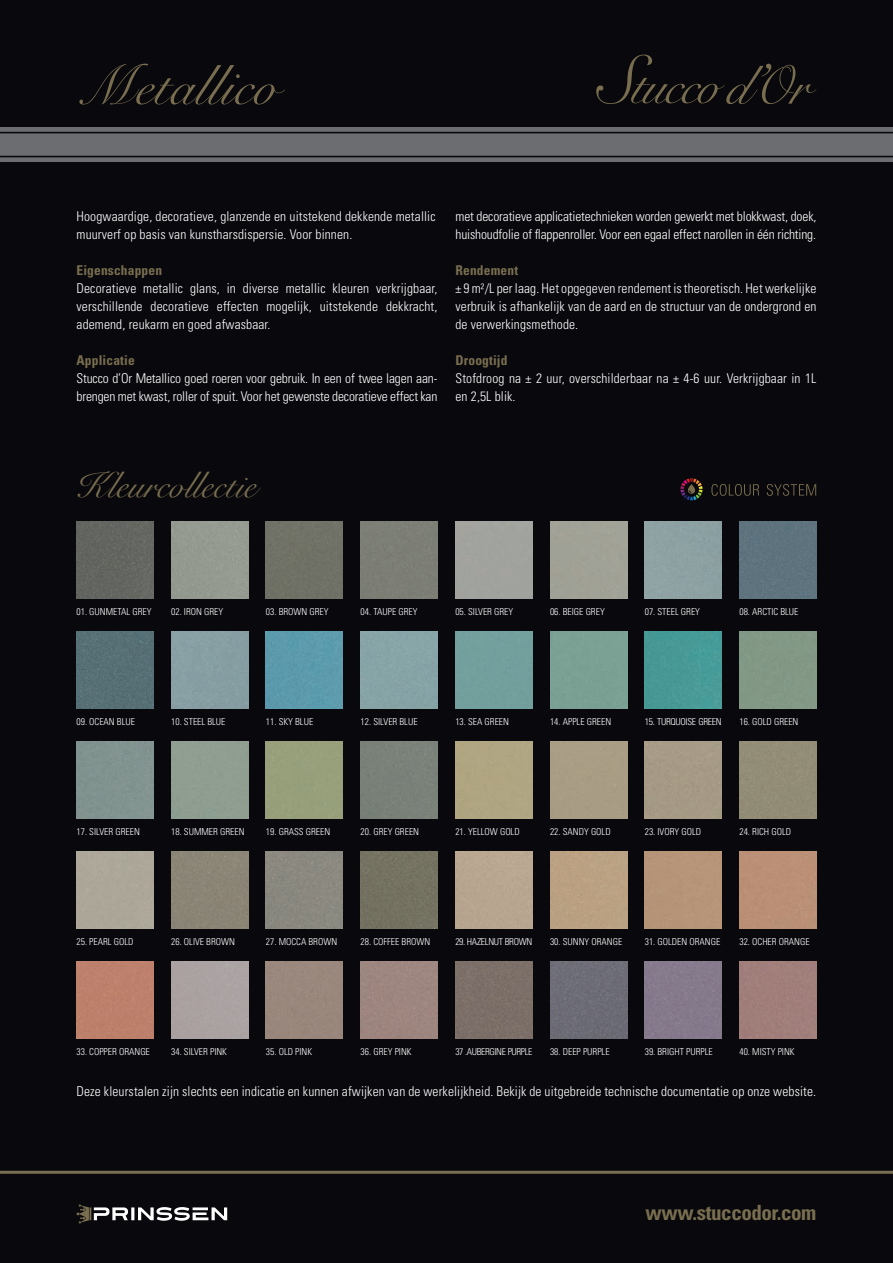
<style>
.page{position:relative;width:893px;height:1263px;background:#08080d}
.page>*{position:absolute;margin:0;border:0;box-sizing:border-box;transform-origin:0 0}
.t1{font:55.95px "Snell Roundhand";letter-spacing:.01em;color:#796e4f}
.t2{font:36px "Snell Roundhand";letter-spacing:.005em;color:#796e4f}
.t3{font:700 condensed 21px "Univers";letter-spacing:-.02em;color:#796e4f}
.t4{font:300 condensed 13.5px/18px "Univers";letter-spacing:.01em;color:#fff}
.t5{font:300 condensed 13.5px/18px "Univers";letter-spacing:-.01em;color:#fff}
.t6{font:700 condensed 13.5px "Univers";letter-spacing:.01em;color:#796e4f}
.t7{font:300 condensed 9.6px "Univers";color:#fff}
.t8{font:300 condensed 9.6px "Univers";letter-spacing:-.03em;color:#fff}
.t9{font:300 condensed 9.6px "Univers";letter-spacing:-.04em;color:#fff}
</style>
<div class="page">
<div style="left:0;top:128px;width:893px;height:34px;background:#6c6d70"></div>
<hr style="left:0;top:132px;width:893px;height:1px;background:#08080d">
<hr style="left:0;top:156px;width:893px;height:1px;background:#08080d">
<hr style="left:0;top:1171px;width:893px;height:3px;background:#796e4f">
<svg style="left:77px;top:1204px;width:150px;height:19px"></svg>
<svg style="left:596px;top:55px;width:220px;height:49px"></svg>
<div style="left:77px;top:522px;width:77px;height:77px;background:#636660"></div>
<div style="left:171px;top:522px;width:77px;height:77px;background:#949a90"></div>
<div style="left:266px;top:522px;width:77px;height:77px;background:#707166"></div>
<div style="left:361px;top:522px;width:77px;height:77px;background:#7c7e76"></div>
<div style="left:455px;top:522px;width:77px;height:77px;background:#a1a39f"></div>
<div style="left:550px;top:522px;width:77px;height:77px;background:#a1a196"></div>
<div style="left:645px;top:522px;width:77px;height:77px;background:#8ea1a3"></div>
<div style="left:739px;top:522px;width:77px;height:77px;background:#5e737e"></div>
<div style="left:77px;top:632px;width:77px;height:77px;background:#566f75"></div>
<div style="left:171px;top:632px;width:77px;height:77px;background:#869ea3"></div>
<div style="left:266px;top:632px;width:77px;height:77px;background:#5c9aac"></div>
<div style="left:361px;top:632px;width:77px;height:77px;background:#86a3a6"></div>
<div style="left:455px;top:632px;width:77px;height:77px;background:#739f9d"></div>
<div style="left:550px;top:632px;width:77px;height:77px;background:#7aa193"></div>
<div style="left:645px;top:632px;width:77px;height:77px;background:#479a97"></div>
<div style="left:739px;top:632px;width:77px;height:77px;background:#829885"></div>
<div style="left:77px;top:742px;width:77px;height:77px;background:#81938f"></div>
<div style="left:171px;top:742px;width:77px;height:77px;background:#8f9e91"></div>
<div style="left:266px;top:742px;width:77px;height:77px;background:#979f7b"></div>
<div style="left:361px;top:742px;width:77px;height:77px;background:#798179"></div>
<div style="left:455px;top:742px;width:77px;height:77px;background:#b0a582"></div>
<div style="left:550px;top:742px;width:77px;height:77px;background:#a99d85"></div>
<div style="left:645px;top:742px;width:77px;height:77px;background:#a69a86"></div>
<div style="left:739px;top:742px;width:77px;height:77px;background:#928d77"></div>
<div style="left:77px;top:852px;width:77px;height:77px;background:#ada799"></div>
<div style="left:171px;top:852px;width:77px;height:77px;background:#8a8576"></div>
<div style="left:266px;top:852px;width:77px;height:77px;background:#8a8880"></div>
<div style="left:361px;top:852px;width:77px;height:77px;background:#747161"></div>
<div style="left:455px;top:852px;width:77px;height:77px;background:#b7a690"></div>
<div style="left:550px;top:852px;width:77px;height:77px;background:#bba182"></div>
<div style="left:645px;top:852px;width:77px;height:77px;background:#b69578"></div>
<div style="left:739px;top:852px;width:77px;height:77px;background:#ba8f76"></div>
<div style="left:77px;top:962px;width:77px;height:77px;background:#bd806c"></div>
<div style="left:171px;top:962px;width:77px;height:77px;background:#aaa2a1"></div>
<div style="left:266px;top:962px;width:77px;height:77px;background:#99877d"></div>
<div style="left:361px;top:962px;width:77px;height:77px;background:#9e867f"></div>
<div style="left:455px;top:962px;width:77px;height:77px;background:#7c6f68"></div>
<div style="left:550px;top:962px;width:77px;height:77px;background:#6d6c76"></div>
<div style="left:645px;top:962px;width:77px;height:77px;background:#85798c"></div>
<div style="left:739px;top:962px;width:77px;height:77px;background:#a07e7b"></div>
<svg style="left:680px;top:478px;width:22px;height:22px"></svg>
<svg style="left:711px;top:484px;width:105px;height:12px"></svg>
<h1 class="t1" style="left:77px;top:41px;width:203px">Metallico</h1>
<p class="t4" style="left:77px;top:207px;width:361px">Hoogwaardige, decoratieve, glanzende en uitstekend dekkende metallic muurverf op basis van kunstharsdispersie. Voor binnen.</p>
<p class="t6" style="left:77px;top:262px;width:87px">Eigenschappen</p>
<p class="t4" style="left:77px;top:279px;width:362px;text-align:justify">Decoratieve metallic glans, in diverse metallic kleuren verkrijgbaar, verschillende decoratieve effecten mogelijk, uitstekende dekkracht, ademend, reukarm en goed afwasbaar.</p>
<p class="t6" style="left:77px;top:352px;width:60px">Applicatie</p>
<p class="t5" style="left:77px;top:369px;width:362px">Stucco d’Or Metallico goed roeren voor gebruik. In een of twee lagen aan&shy;brengen met kwast, roller of spuit. Voor het gewenste decoratieve effect kan</p>
<p class="t5" style="left:455px;top:207px;width:362px">met decoratieve applicatietechnieken worden gewerkt met blokkwast, doek, huishoudfolie of flappenroller. Voor een egaal effect narollen in één richting.</p>
<p class="t6" style="left:455px;top:262px;width:64px">Rendement</p>
<p class="t4" style="left:455px;top:279px;width:362px;text-align:justify">± 9 m²/L per laag. Het opgegeven rendement is theoretisch. Het werkelijke verbruik is afhankelijk van de aard en de structuur van de ondergrond en de verwerkingsmethode.</p>
<p class="t6" style="left:455px;top:352px;width:54px">Droogtijd</p>
<p class="t4" style="left:455px;top:369px;width:362px">Stofdroog na ± 2 uur, overschilderbaar na ± 4-6 uur. Verkrijgbaar in 1L en 2,5L blik.</p>
<h2 class="t2" style="left:74px;top:457px;width:183px">Kleurcollectie</h2>
<p class="t7" style="left:77px;top:606px;width:77px">01. GUNMETAL GREY</p>
<p class="t7" style="left:171px;top:606px;width:54px">02. IRON GREY</p>
<p class="t7" style="left:266px;top:606px;width:64px">03. BROWN GREY</p>
<p class="t7" style="left:361px;top:606px;width:58px">04. TAUPE GREY</p>
<p class="t7" style="left:455px;top:606px;width:59px">05. SILVER GREY</p>
<p class="t7" style="left:550px;top:606px;width:56px">06. BEIGE GREY</p>
<p class="t7" style="left:645px;top:606px;width:57px">07. STEEL GREY</p>
<p class="t7" style="left:739px;top:606px;width:61px">08. ARCTIC BLUE</p>
<p class="t7" style="left:77px;top:716px;width:60px">09. OCEAN BLUE</p>
<p class="t7" style="left:171px;top:716px;width:56px">10. STEEL BLUE</p>
<p class="t7" style="left:266px;top:716px;width:49px">11. SKY BLUE</p>
<p class="t7" style="left:361px;top:716px;width:58px">12. SILVER BLUE</p>
<p class="t7" style="left:455px;top:716px;width:55px">13. SEA GREEN</p>
<p class="t7" style="left:550px;top:716px;width:63px">14. APPLE GREEN</p>
<p class="t8" style="left:645px;top:716px;width:78px">15. TURQUOISE GREEN</p>
<p class="t7" style="left:739px;top:716px;width:61px">16. GOLD GREEN</p>
<p class="t7" style="left:77px;top:826px;width:65px">17. SILVER GREEN</p>
<p class="t7" style="left:171px;top:826px;width:75px">18. SUMMER GREEN</p>
<p class="t7" style="left:266px;top:826px;width:66px">19. GRASS GREEN</p>
<p class="t7" style="left:361px;top:826px;width:60px">20. GREY GREEN</p>
<p class="t7" style="left:455px;top:826px;width:66px">21. YELLOW GOLD</p>
<p class="t7" style="left:550px;top:826px;width:62px">22. SANDY GOLD</p>
<p class="t7" style="left:645px;top:826px;width:58px">23. IVORY GOLD</p>
<p class="t7" style="left:739px;top:826px;width:53px">24. RICH GOLD</p>
<p class="t7" style="left:77px;top:936px;width:58px">25. PEARL GOLD</p>
<p class="t7" style="left:171px;top:936px;width:65px">26. OLIVE BROWN</p>
<p class="t7" style="left:266px;top:936px;width:73px">27. MOCCA BROWN</p>
<p class="t7" style="left:361px;top:936px;width:71px">28. COFFEE BROWN</p>
<p class="t8" style="left:455px;top:936px;width:78px">29. HAZELNUT BROWN</p>
<p class="t7" style="left:550px;top:936px;width:74px">30. SUNNY ORANGE</p>
<p class="t7" style="left:645px;top:936px;width:77px">31. GOLDEN ORANGE</p>
<p class="t7" style="left:739px;top:936px;width:72px">32. OCHER ORANGE</p>
<p class="t7" style="left:77px;top:1045px;width:75px">33. COPPER ORANGE</p>
<p class="t7" style="left:171px;top:1045px;width:57px">34. SILVER PINK</p>
<p class="t7" style="left:266px;top:1045px;width:48px">35. OLD PINK</p>
<p class="t7" style="left:361px;top:1045px;width:53px">36. GREY PINK</p>
<p class="t9" style="left:455px;top:1045px;width:78px">37 .AUBERGINE PURPLE</p>
<p class="t7" style="left:550px;top:1045px;width:61px">38. DEEP PURPLE</p>
<p class="t7" style="left:645px;top:1045px;width:70px">39. BRIGHT PURPLE</p>
<p class="t7" style="left:739px;top:1045px;width:57px">40. MISTY PINK</p>
<p class="t4" style="left:77px;top:1082px;width:741px">Deze kleurstalen zijn slechts een indicatie en kunnen afwijken van de werkelijkheid. Bekijk de uitgebreide technische documentatie op onze website.</p>
<h3 class="t3" style="left:646px;top:1200px;width:172px">www.stuccodor.com</h3>
</div>
